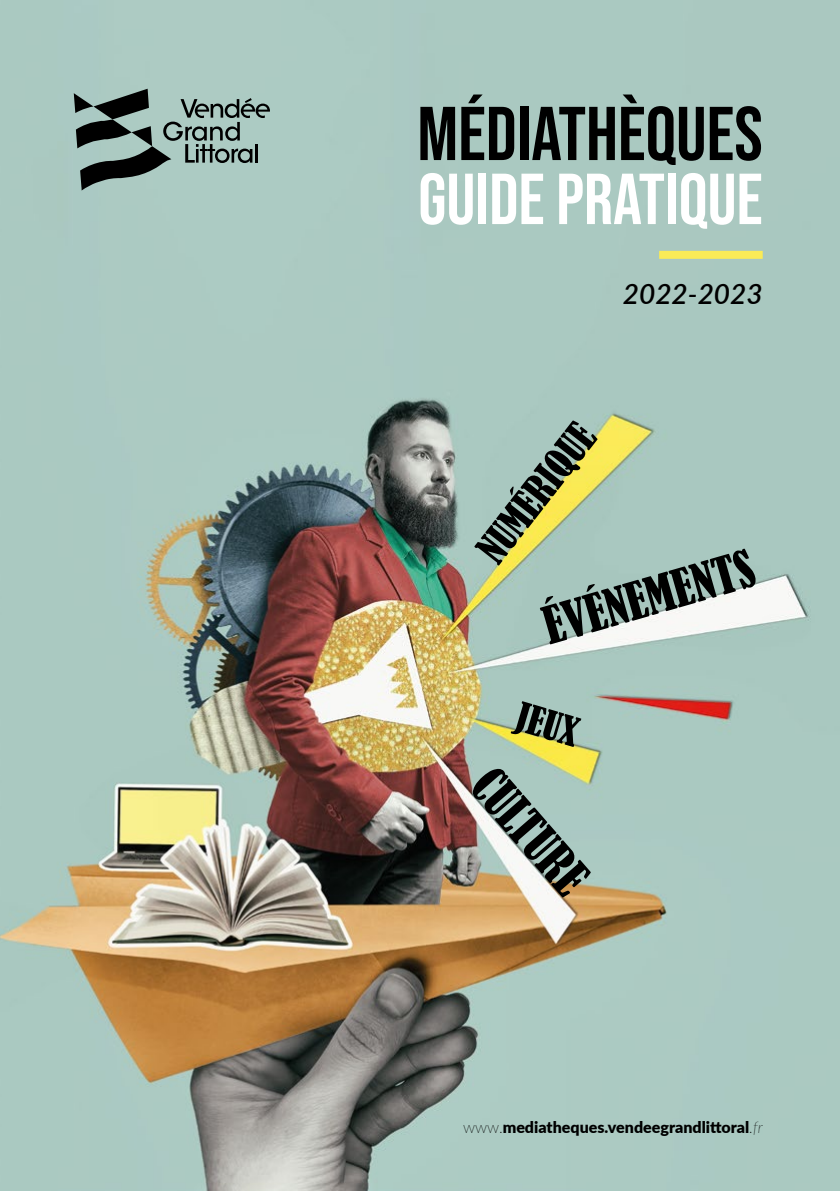
<style>
.page{position:relative;width:840px;height:1191px;background:#fff}
.page>*{position:absolute;margin:0;border:0;box-sizing:border-box;transform-origin:0 0}
.t1{font:76px "Bebas Neue";color:#000}
.t2{font:72px "Bebas Neue";color:#fff}
.t3{font:italic 600 28px "Lato";color:#000}
.t4{font:900 16px "Lato";color:#000}
.s1{font-weight:100}
.s2{font-weight:100;font-style:italic}
</style>
<div class="page">
<img style="left:0;top:0;width:839px;height:1191px">
<svg style="left:74px;top:89px;width:196px;height:101px;background:#7c928c"></svg>
<div style="left:658px;top:251px;width:104px;height:8px;background:#faeb57"></div>
<svg style="left:474px;top:420px;width:281px;height:224px;background:#9fb4a1"></svg>
<svg style="left:510px;top:701px;width:71px;height:46px;background:#7a8667"></svg>
<svg style="left:472px;top:769px;width:118px;height:128px;background:#939d91"></svg>
<h1 class="t1" style="left:417px;top:91px;width:347px">MÉDIATHÈQUES</h1>
<h2 class="t2" style="left:418px;top:158px;width:346px">GUIDE PRATIQUE</h2>
<h3 class="t3" style="left:622px;top:274px;width:141px">2022-2023</h3>
<p class="t4" style="left:463px;top:1115px;width:301px"><span class="s1">www.</span>mediatheques.vendeegrandlittoral<span class="s2">.fr</span></p>
</div>
